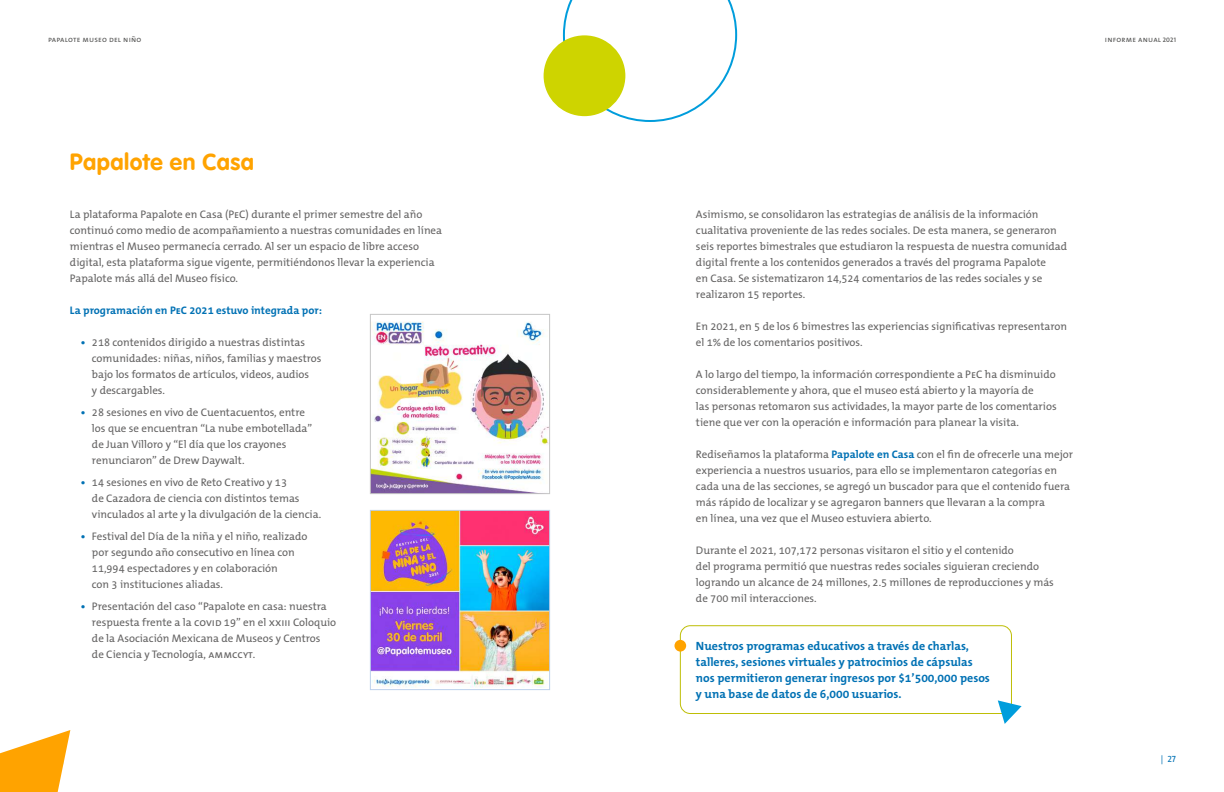
<style>
.page{position:relative;width:1224px;height:792px;background:#fff}
.page>*{position:absolute;margin:0;border:0;box-sizing:border-box;transform-origin:0 0}
.t1{font:700 23px "VAG Rounded LT Pro";letter-spacing:.02em;color:#ffa300}
.t2{font:700 12px/16px "The Mix B W7";color:#0071b4}
.t3{font:11px/16px "The Mix B W5 Plain";color:#646363}
.t4{font:700 11px "The Mix B W7";color:#0071b4}
.t5{font:9px "The Mix Regular Caps";color:#0071b4}
.t6{font:8px "The Mix Regular Caps";letter-spacing:.025em;color:#575756}
.s1{font-family:"The Mix Semi Bold Caps";font-size:6.5px}
.s2{font-family:"The Mix Regular Caps"}
.s3{font-family:"The Mix Bold Caps";font-weight:400}
.s4{font-family:"The Mix B W7";font-weight:700;color:#0071b4}
</style>
<div class="page">
<img style="left:372px;top:512px;width:176px;height:176px">
<div style="left:370px;top:510px;width:180px;height:180px;border:1px solid #bcd0eb"></div>
<img style="left:372px;top:321px;width:176px;height:171px">
<div style="left:370px;top:314px;width:180px;height:180px;border:1px solid #c6c6c6"></div>
<div style="left:680px;top:625px;width:332px;height:89px;border:1px solid #bebe06;border-radius:10px"></div>
<div style="left:674px;top:640px;width:12px;height:12px;background:#ffa300;border-radius:50%"></div>
<svg style="left:0;top:730px;width:70px;height:62px"></svg>
<svg style="left:998px;top:700px;width:24px;height:24px"></svg>
<svg style="left:563px;top:0;width:174px;height:122px"></svg>
<div style="left:544px;top:35px;width:81px;height:81px;background:#ced400;border-radius:50%"></div>
<p class="t6" style="left:48px;top:33px;width:95px">papalote museo del niño</p>
<p class="t6" style="left:1105px;top:33px;width:73px">informe anual <span class="s1">2021</span></p>
<h1 class="t1" style="left:70px;top:147px;width:185px">Papalote en Casa</h1>
<p class="t3" style="left:70px;top:206px;width:374px">La plataforma Papalote en Casa (<span class="s2">PeC</span>) durante el primer semestre del año continuó como medio de acompañamiento a nuestras comunidades en línea mientras el Museo permanecía cerrado. Al ser un espacio de libre acceso digital, esta plataforma sigue vigente, permitiéndonos llevar la experiencia Papalote más allá del Museo físico.</p>
<p class="t4" style="left:70px;top:303px;width:253px">La programación en <span class="s3">PeC</span> 2021 estuvo integrada por:</p>
<p class="t3" style="left:92px;top:334px;width:231px;text-indent:-11px"><span class="s4">•</span> 218 contenidos dirigido a nuestras distintas comunidades: niñas, niños, familias y maestros bajo los formatos de artículos, videos, audios<br>y descargables.</p>
<p class="t3" style="left:92px;top:404px;width:222px;text-indent:-11px"><span class="s4">•</span> 28 sesiones en vivo de Cuentacuentos, entre los que se encuentran “La nube embotellada” de Juan Villoro y “El día que los crayones renunciaron” de Drew Daywalt.</p>
<p class="t3" style="left:92px;top:474px;width:231px;text-indent:-11px"><span class="s4">•</span> 14 sesiones en vivo de Reto Creativo y 13<br>de Cazadora de ciencia con distintos temas vinculados al arte y la divulgación de la ciencia.</p>
<p class="t3" style="left:92px;top:528px;width:217px;text-indent:-11px"><span class="s4">•</span> Festival del Día de la niña y el niño, realizado por segundo año consecutivo en línea con 11,994 espectadores y en colaboración<br>con 3 instituciones aliadas.</p>
<p class="t3" style="left:92px;top:598px;width:246px;text-indent:-11px"><span class="s4">•</span> Presentación del caso “Papalote en casa: nuestra respuesta frente a la <span class="s2">covid</span> 19” en el <span class="s2">xxiii</span> Coloquio de la Asociación Mexicana de Museos y Centros<br>de Ciencia y Tecnología, <span class="s2">ammccyt</span>.</p>
<p class="t3" style="left:696px;top:206px;width:373px">Asimismo, se consolidaron las estrategias de análisis de la información cualitativa proveniente de las redes sociales. De esta manera, se generaron seis reportes bimestrales que estudiaron la respuesta de nuestra comunidad digital frente a los contenidos generados a través del programa Papalote<br>en Casa. Se sistematizaron 14,524 comentarios de las redes sociales y se realizaron 15 reportes.</p>
<p class="t3" style="left:696px;top:318px;width:373px">En 2021, en 5 de los 6 bimestres las experiencias significativas representaron el 1% de los comentarios positivos.</p>
<p class="t3" style="left:696px;top:366px;width:362px">A lo largo del tiempo, la información correspondiente a <span class="s2">PeC</span> ha disminuido considerablemente y ahora, que el museo está abierto y la mayoría de<br>las personas retomaron sus actividades, la mayor parte de los comentarios tiene que ver con la operación e información para planear la visita.</p>
<p class="t3" style="left:696px;top:446px;width:379px">Rediseñamos la plataforma <span class="s4">Papalote en Casa</span> con el fin de ofrecerle una mejor experiencia a nuestros usuarios, para ello se implementaron categorías en cada una de las secciones, se agregó un buscador para que el contenido fuera más rápido de localizar y se agregaron banners que llevaran a la compra<br>en línea, una vez que el Museo estuviera abierto.</p>
<p class="t3" style="left:696px;top:542px;width:359px">Durante el 2021, 107,172 personas visitaron el sitio y el contenido<br>del programa permitió que nuestras redes sociales siguieran creciendo logrando un alcance de 24 millones, 2.5 millones de reproducciones y más de 700 mil interacciones.</p>
<p class="t2" style="left:696px;top:638px;width:295px">Nuestros programas educativos a través de charlas, talleres, sesiones virtuales y patrocinios de cápsulas nos permitieron generar ingresos por $1’500,000 pesos y una base de datos de 6,000 usuarios.</p>
<p class="t5" style="left:1161px;top:751px;width:17px">| 27</p>
</div>
